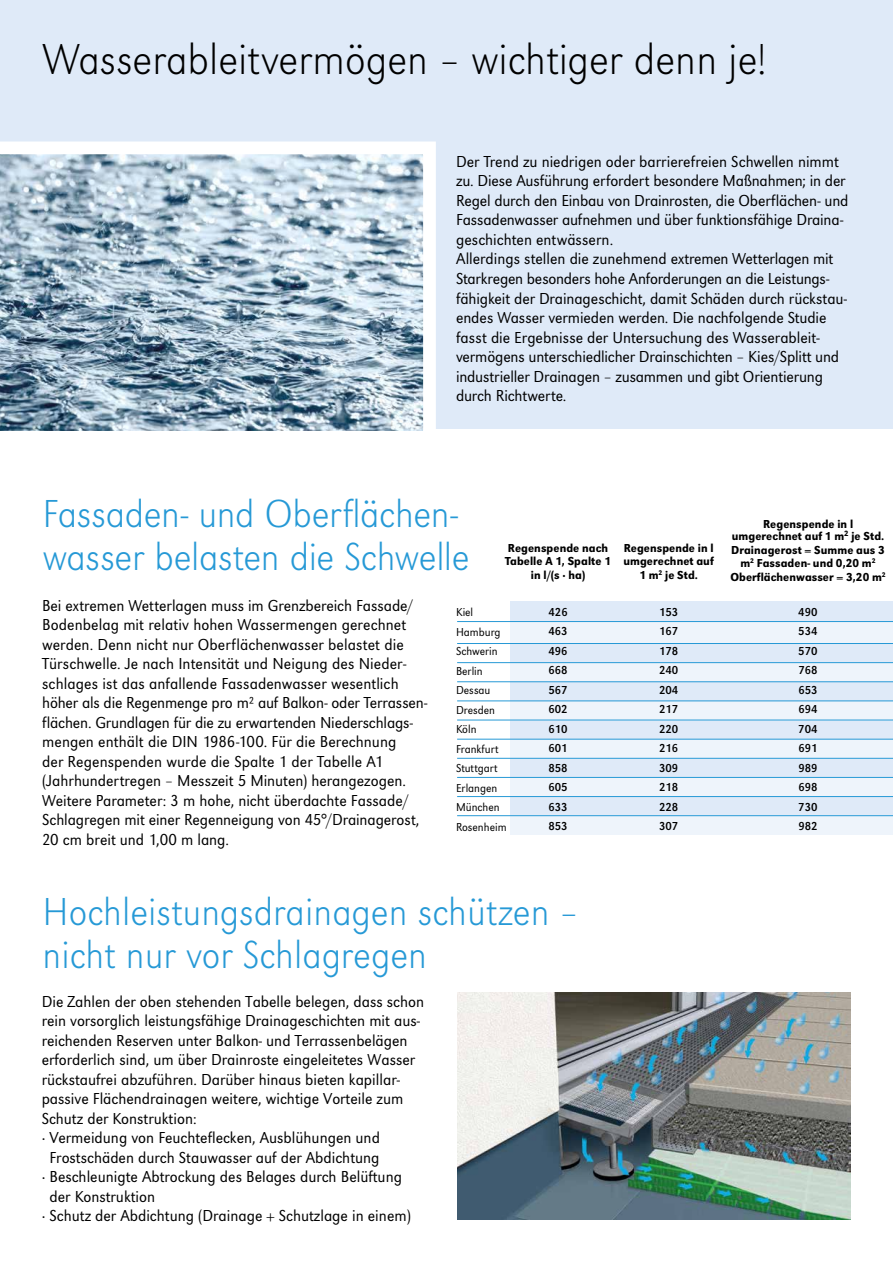
<style>
.page{position:relative;width:893px;height:1263px;background:#fff}
.page>*{position:absolute;margin:0;border:0;box-sizing:border-box;transform-origin:0 0}
.t1{font:300 expanded 45px "URW Grotesk Nar";color:#000}
.t2{font:300 expanded 40.5px/43.5px "URW Grotesk Nar";letter-spacing:-.005em;color:#2699d6}
.t3{font:300 16.5px/19.5px "URW Grotesk Nar";color:#000}
.t4{font:500 12px/13.5px "URW Grotesk Nar";letter-spacing:.005em;color:#000;text-align:center}
.t5{font:12px/19.5px "URW Grotesk Nar";color:#000;text-align:justify}
.t6{font:300 12px/19.5px "URW Grotesk Nar";color:#000}
</style>
<div class="page">
<div style="left:510px;top:601px;width:383px;height:234px;background:#dfeaf8"></div>
<div style="left:509px;top:622px;width:384px;height:21px;background:#eef4fb"></div>
<div style="left:509px;top:663px;width:384px;height:19px;background:#eef4fb"></div>
<div style="left:509px;top:701px;width:384px;height:20px;background:#eef4fb"></div>
<div style="left:509px;top:739px;width:384px;height:20px;background:#eef4fb"></div>
<div style="left:509px;top:777px;width:384px;height:20px;background:#eef4fb"></div>
<div style="left:509px;top:816px;width:384px;height:19px;background:#eef4fb"></div>
<hr style="left:457px;top:621px;width:436px;height:1px;background:#2699d6">
<hr style="left:457px;top:643px;width:436px;height:1px;background:#2699d6">
<hr style="left:457px;top:662px;width:436px;height:1px;background:#2699d6">
<hr style="left:457px;top:681px;width:436px;height:1px;background:#2699d6">
<hr style="left:457px;top:700px;width:436px;height:1px;background:#2699d6">
<hr style="left:457px;top:720px;width:436px;height:1px;background:#2699d6">
<hr style="left:457px;top:739px;width:436px;height:1px;background:#2699d6">
<hr style="left:457px;top:758px;width:436px;height:1px;background:#2699d6">
<hr style="left:457px;top:777px;width:436px;height:1px;background:#2699d6">
<hr style="left:457px;top:796px;width:436px;height:1px;background:#2699d6">
<hr style="left:457px;top:815px;width:436px;height:1px;background:#2699d6">
<div style="left:0;top:0;width:893px;height:428px;background:#dfeaf8"></div>
<svg style="left:0;top:142px;width:436px;height:289px"></svg>
<img style="left:457px;top:992px;width:393px;height:227px">
<h1 class="t1" style="left:43px;top:33px;width:725px">Wasserableitvermögen – wichtiger denn je!</h1>
<p class="t3" style="left:456px;top:152px;width:394px">Der Trend zu niedrigen oder barrierefreien Schwellen nimmt zu. Diese Ausführung erfordert besondere Maßnahmen; in der Regel durch den Einbau von Drainrosten, die Oberflächen- und Fassadenwasser aufnehmen und über funktionsfähige Draina&shy;geschichten entwässern.<br>Allerdings stellen die zunehmend extremen Wetterlagen mit Starkregen besonders hohe Anforderungen an die Leistungs&shy;fähigkeit der Drainageschicht, damit Schäden durch rückstau&shy;endes Wasser vermieden werden. Die nachfolgende Studie fasst die Ergebnisse der Untersuchung des Wasserableit&shy;vermögens unterschiedlicher Drainschichten – Kies/Splitt und industrieller Drainagen – zusammen und gibt Orientierung durch Richtwerte.</p>
<h2 class="t2" style="left:42px;top:491px;width:429px">Fassaden- und Oberflächen&shy;wasser belasten die Schwelle</h2>
<p class="t4" style="left:505px;top:541px;width:107px">Regenspende nach<br>Tabelle A 1, Spalte 1 in l/(s · ha)</p>
<p class="t5" style="left:548px;top:602px;width:21px">426<br>463<br>496<br>668<br>567<br>602<br>610<br>601<br>858<br>605<br>633<br>853</p>
<p class="t3" style="left:42px;top:595px;width:387px">Bei extremen Wetterlagen muss im Grenzbereich Fassade/ Bodenbelag mit relativ hohen Wassermengen gerechnet werden. Denn nicht nur Oberflächenwasser belastet die Türschwelle. Je nach Intensität und Neigung des Nieder&shy;schlages ist das anfallende Fassadenwasser wesentlich höher als die Regenmenge pro m² auf Balkon- oder Terrassen&shy;flächen. Grundlagen für die zu erwartenden Niederschlags&shy;mengen enthält die DIN 1986-100. Für die Berechnung<br>der Regenspenden wurde die Spalte 1 der Tabelle A1 (Jahrhundertregen – Messzeit 5 Minuten) herangezogen.<br>Weitere Parameter: 3 m hohe, nicht überdachte Fassade/ Schlagregen mit einer Regenneigung von 45°/Drainagerost, 20 cm breit und 1,00 m lang.</p>
<p class="t6" style="left:456px;top:602px;width:52px">Kiel<br>Hamburg<br>Schwerin<br>Berlin<br>Dessau<br>Dresden<br>Köln<br>Frankfurt<br>Stuttgart<br>Erlangen<br>München<br>Rosenheim</p>
<p class="t4" style="left:623px;top:541px;width:92px">Regenspende in l umgerechnet auf<br>1 m<sup>2</sup> je Std.</p>
<p class="t5" style="left:659px;top:602px;width:21px">153<br>167<br>178<br>240<br>204<br>217<br>220<br>216<br>309<br>218<br>228<br>307</p>
<p class="t4" style="left:732px;top:517px;width:154px;line-height:12.5px">Regenspende in l umgerechnet auf 1 m<sup>2</sup> je Std.</p>
<p class="t4" style="left:730px;top:544px;width:157px">Drainagerost = Summe aus 3 m<sup>2</sup> Fassaden- und 0,20 m<sup>2<br></sup>Oberflächenwasser = 3,20 m<sup>2</sup></p>
<p class="t5" style="left:798px;top:602px;width:21px">490</p>
<p class="t5" style="left:798px;top:622px;width:21px">534<br>570<br>768<br>653<br>694<br>704<br>691<br>989<br>698<br>730<br>982</p>
<h2 class="t2" style="left:43px;top:889px;width:537px">Hochleistungsdrainagen schützen – nicht nur vor Schlagregen</h2>
<p class="t3" style="left:42px;top:991px;width:384px">Die Zahlen der oben stehenden Tabelle belegen, dass schon</p>
<p class="t3" style="left:42px;top:1011px;width:380px">rein vorsorglich leistungsfähige Drainageschichten mit aus-</p>
<p class="t3" style="left:42px;top:1030px;width:367px">reichenden Reserven unter Balkon- und Terrassenbelägen</p>
<p class="t3" style="left:42px;top:1050px;width:375px">erforderlich sind, um über Drainroste eingeleitetes Wasser</p>
<p class="t3" style="left:42px;top:1069px;width:360px">rückstaufrei abzuführen. Darüber hinaus bieten kapillar-</p>
<p class="t3" style="left:42px;top:1089px;width:363px">passive Flächendrainagen weitere, wichtige Vorteile zum</p>
<p class="t3" style="left:42px;top:1108px;width:156px">Schutz der Konstruktion:</p>
<p class="t3" style="left:42px;top:1128px;width:340px">· Vermeidung von Feuchteflecken, Ausblühungen und</p>
<p class="t3" style="left:50px;top:1147px;width:332px">Frostschäden durch Stauwasser auf der Abdichtung</p>
<p class="t3" style="left:42px;top:1167px;width:362px">· Beschleunigte Abtrockung des Belages durch Belüftung</p>
<p class="t3" style="left:50px;top:1186px;width:107px">der Konstruktion</p>
<p class="t3" style="left:42px;top:1206px;width:371px">· Schutz der Abdichtung (Drainage + Schutzlage in einem)</p>
</div>
